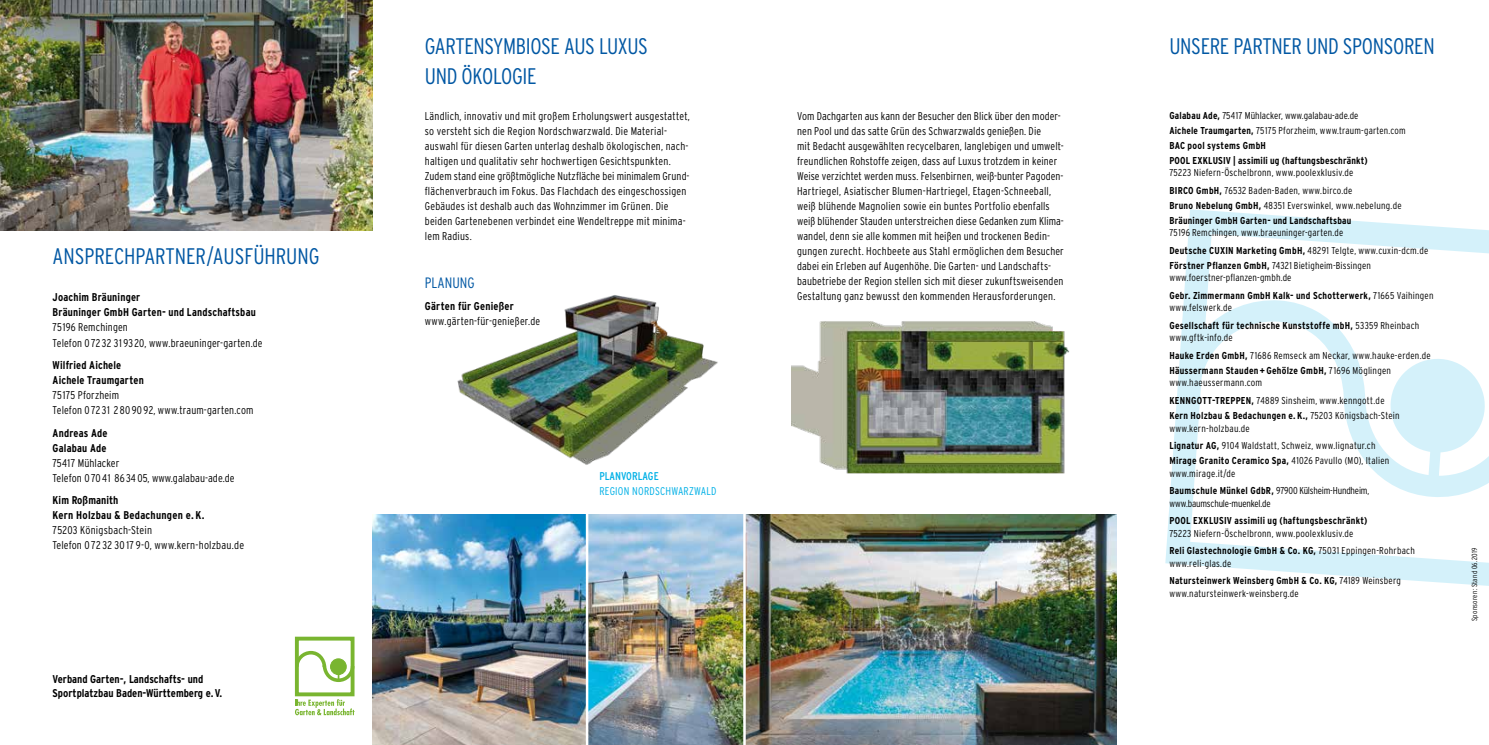
<style>
.page{position:relative;width:1489px;height:745px;background:#fff}
.page>*{position:absolute;margin:0;border:0;box-sizing:border-box;transform-origin:0 0}
.t1{font:300 condensed 22.5px/30px "Interstate";letter-spacing:-.015em;color:#0057a3}
.t2{font:300 condensed 15px "Interstate";color:#0057a3}
.t3{font:300 condensed 11.25px/15px "Interstate";letter-spacing:.015em;color:#000}
.t4{font:700 condensed 11.25px/15px "Interstate";letter-spacing:.015em;color:#000}
.t5{font:300 condensed 11.25px "Interstate";letter-spacing:.02em;color:#00b0e6}
.t6{font:condensed 11.25px "Interstate";color:#00b0e6}
.t7{font:300 condensed 10px/17.5px "Interstate";letter-spacing:.02em;color:#000}
.t8{font:700 condensed 10px/15px "Interstate";letter-spacing:.02em;color:#000}
.t9{font:300 condensed 10px/17.5px "Interstate";letter-spacing:-.015em;color:#000}
.t10{font:300 condensed 7.5px "Interstate";letter-spacing:.035em;color:#000}
.s1{font-weight:300}
.s2{font-weight:700}
</style>
<div class="page">
<svg style="left:1165px;top:209px;width:323px;height:377px"></svg>
<img style="left:0;top:0;width:372px;height:230px">
<img style="left:791px;top:321px;width:279px;height:153px">
<img style="left:457px;top:295px;width:261px;height:170px">
<div style="left:295px;top:636px;width:59px;height:59px;border:4px solid #79b530"></div>
<svg style="left:295px;top:648px;width:59px;height:35px"></svg>
<svg style="left:295px;top:699px;width:59px;height:15px"></svg>
<img style="left:372px;top:514px;width:744px;height:230px">
<hr style="left:586px;top:508px;width:2px;height:236px;background:#fff">
<hr style="left:743px;top:508px;width:2px;height:236px;background:#fff">
<h1 class="t1" style="left:53px;top:240px;width:268px">ANSPRECHPARTNER/AUSFÜHRUNG</h1>
<p class="t4" style="left:53px;top:290px;width:205px">Joachim Bräuninger<br>Bräuninger GmbH Garten- und Landschaftsbau</p>
<p class="t3" style="left:53px;top:320px;width:211px">75196 Remchingen<br>Telefon 0 72 32 31 93 20, www.braeuninger-garten.de</p>
<p class="t4" style="left:53px;top:357px;width:93px">Wilfried Aichele<br>Aichele Traumgarten</p>
<p class="t3" style="left:53px;top:387px;width:202px">75175 Pforzheim<br>Telefon 0 72 31 2 80 90 92, www.traum-garten.com</p>
<p class="t4" style="left:53px;top:425px;width:56px">Andreas Ade<br>Galabau Ade</p>
<p class="t3" style="left:53px;top:455px;width:183px">75417 Mühlacker<br>Telefon 0 70 41 86 34 05, www.galabau-ade.de</p>
<p class="t4" style="left:53px;top:492px;width:153px">Kim Roßmanith<br>Kern Holzbau &amp; Bedachungen e. K.</p>
<p class="t3" style="left:53px;top:522px;width:193px">75203 Königsbach-Stein<br>Telefon 0 72 32 30 17 9-0, www.kern-holzbau.de</p>
<p class="t4" style="left:53px;top:672px;width:171px;line-height:13.1px">Verband Garten-, Landschafts- und<br>Sportplatzbau Baden-Württemberg e. V.</p>
<h1 class="t1" style="left:425px;top:30px;width:224px">GARTENSYMBIOSE AUS LUXUS<br>UND ÖKOLOGIE</h1>
<p class="t3" style="left:425px;top:108px;width:266px">Ländlich, innovativ und mit großem Erholungswert ausgestattet, so versteht sich die Region Nordschwarzwald. Die Material&shy;auswahl für diesen Garten unterlag deshalb ökologischen, nach&shy;haltigen und qualitativ sehr hochwertigen Gesichtspunkten.<br>Zudem stand eine größtmögliche Nutzfläche bei minimalem Grund&shy;flächenverbrauch im Fokus. Das Flachdach des eingeschossigen Gebäudes ist deshalb auch das Wohnzimmer im Grünen. Die beiden Gartenebenen verbindet eine Wendeltreppe mit minima&shy;lem Radius.</p>
<p class="t3" style="left:797px;top:108px;width:268px">Vom Dachgarten aus kann der Besucher den Blick über den moder&shy;nen Pool und das satte Grün des Schwarzwalds genießen. Die<br>mit Bedacht ausgewählten recycelbaren, langlebigen und umwelt&shy;freundlichen Rohstoffe zeigen, dass auf Luxus trotzdem in keiner Weise verzichtet werden muss. Felsenbirnen, weiß-bunter Pagoden-Hartriegel, Asiatischer Blumen-Hartriegel, Etagen-Schneeball, weiß blühende Magnolien sowie ein buntes Portfolio ebenfalls weiß blühender Stauden unterstreichen diese Gedanken zum Klima&shy;wandel, denn sie alle kommen mit heißen und trockenen Bedin&shy;gungen zurecht. Hochbeete aus Stahl ermöglichen dem Besucher dabei ein Erleben auf Augenhöhe. Die Garten- und Landschafts&shy;baubetriebe der Region stellen sich mit dieser zukunftsweisenden Gestaltung ganz bewusst den kommenden Herausforderungen.</p>
<h2 class="t2" style="left:425px;top:274px;width:51px">PLANUNG</h2>
<p class="t4" style="left:425px;top:299px;width:90px">Gärten für Genießer</p>
<p class="t3" style="left:425px;top:313px;width:117px">www.gärten-für-genießer.de</p>
<p class="t6" style="left:599px;top:469px;width:61px">PLANVORLAGE</p>
<p class="t5" style="left:599px;top:484px;width:118px">REGION NORDSCHWARZWALD</p>
<h1 class="t1" style="left:1169px;top:30px;width:267px">UNSERE PARTNER UND SPONSOREN</h1>
<p class="t8" style="left:1169px;top:107px;width:238px">Galabau Ade, <span class="s1">75417 Mühlacker, www.galabau-ade.de<br></span>Aichele Traumgarten, <span class="s1">75175 Pforzheim, www.traum-garten.com </span>BAC pool systems GmbH<br>POOL EXKLUSIV | assimili ug (haftungsbeschränkt)</p>
<p class="t7" style="left:1169px;top:164px;width:186px">75223 Niefern-Öschelbronn, www.poolexklusiv.de<br><span class="s2">BIRCO GmbH,</span> 76532 Baden-Baden, www.birco.de</p>
<p class="t8" style="left:1169px;top:197px;width:234px">Bruno Nebelung GmbH, <span class="s1">48351 Everswinkel, www.nebelung.de<br></span>Bräuninger GmbH Garten- und Landschaftsbau</p>
<p class="t7" style="left:1169px;top:224px;width:260px">75196 Remchingen, www.braeuninger-garten.de<br><span class="s2">Deutsche CUXIN Marketing GmbH,</span> 48291 Telgte, www.cuxin-dcm.de</p>
<p class="t7" style="left:1169px;top:259px;width:203px;line-height:12.5px"><span class="s2">Förstner Pflanzen GmbH,</span> 74321 Bietigheim-Bissingen www.foerstner-pflanzen-gmbh.de</p>
<p class="t8" style="left:1169px;top:289px;width:266px;line-height:12.5px">Gebr. Zimmermann GmbH Kalk- und Schotterwerk, <span class="s1">71665 Vaihingen www.felswerk.de</span></p>
<p class="t8" style="left:1169px;top:319px;width:251px;line-height:12.5px">Gesellschaft für technische Kunststoffe mbH, <span class="s1">53359 Rheinbach www.gftk-info.de</span></p>
<p class="t7" style="left:1169px;top:347px;width:263px;line-height:15px"><span class="s2">Hauke Erden GmbH,</span> 71686 Remseck am Neckar, www.hauke-erden.de<br><span class="s2">Häussermann Stauden + Gehölze GmbH,</span> 71696 Möglingen</p>
<p class="t7" style="left:1169px;top:374px;width:217px">www.haeussermann.com<br><span class="s2">KENNGOTT-TREPPEN,</span> 74889 Sinsheim, www.kenngott.de</p>
<p class="t7" style="left:1169px;top:409px;width:232px;line-height:12.5px"><span class="s2">Kern Holzbau &amp; Bedachungen e. K.,</span> 75203 Königsbach-Stein www.kern-holzbau.de</p>
<p class="t7" style="left:1169px;top:437px;width:221px;line-height:15px"><span class="s2">Lignatur AG,</span> 9104 Waldstatt, Schweiz, www.lignatur.ch<br><span class="s2">Mirage Granito Ceramico Spa,</span> 41026 Pavullo (MO), Italien</p>
<p class="t9" style="left:1169px;top:464px;width:201px">www.mirage.it/de<br><span class="s2">Baumschule Münkel GdbR,</span> 97900 Külsheim-Hundheim,</p>
<p class="t9" style="left:1169px;top:494px;width:103px">www.baumschule-muenkel.de</p>
<p class="t8" style="left:1169px;top:512px;width:199px">POOL EXKLUSIV assimili ug (haftungsbeschränkt)</p>
<p class="t7" style="left:1169px;top:524px;width:247px">75223 Niefern-Öschelbronn, www.poolexklusiv.de<br><span class="s2">Reli Glastechnologie GmbH &amp; Co. KG,</span> 75031 Eppingen-Rohrbach</p>
<p class="t8" style="left:1169px;top:554px;width:233px;line-height:17.5px"><span class="s1">www.reli-glas.de<br></span>Natursteinwerk Weinsberg GmbH &amp; Co. KG, <span class="s1">74189 Weinsberg</span></p>
<p class="t7" style="left:1169px;top:584px;width:131px">www.natursteinwerk-weinsberg.de</p>
<p class="t10" style="left:1470px;top:620px;width:75px;rotate:-90deg">Sponsoren: Stand 06.2019</p>
</div>
